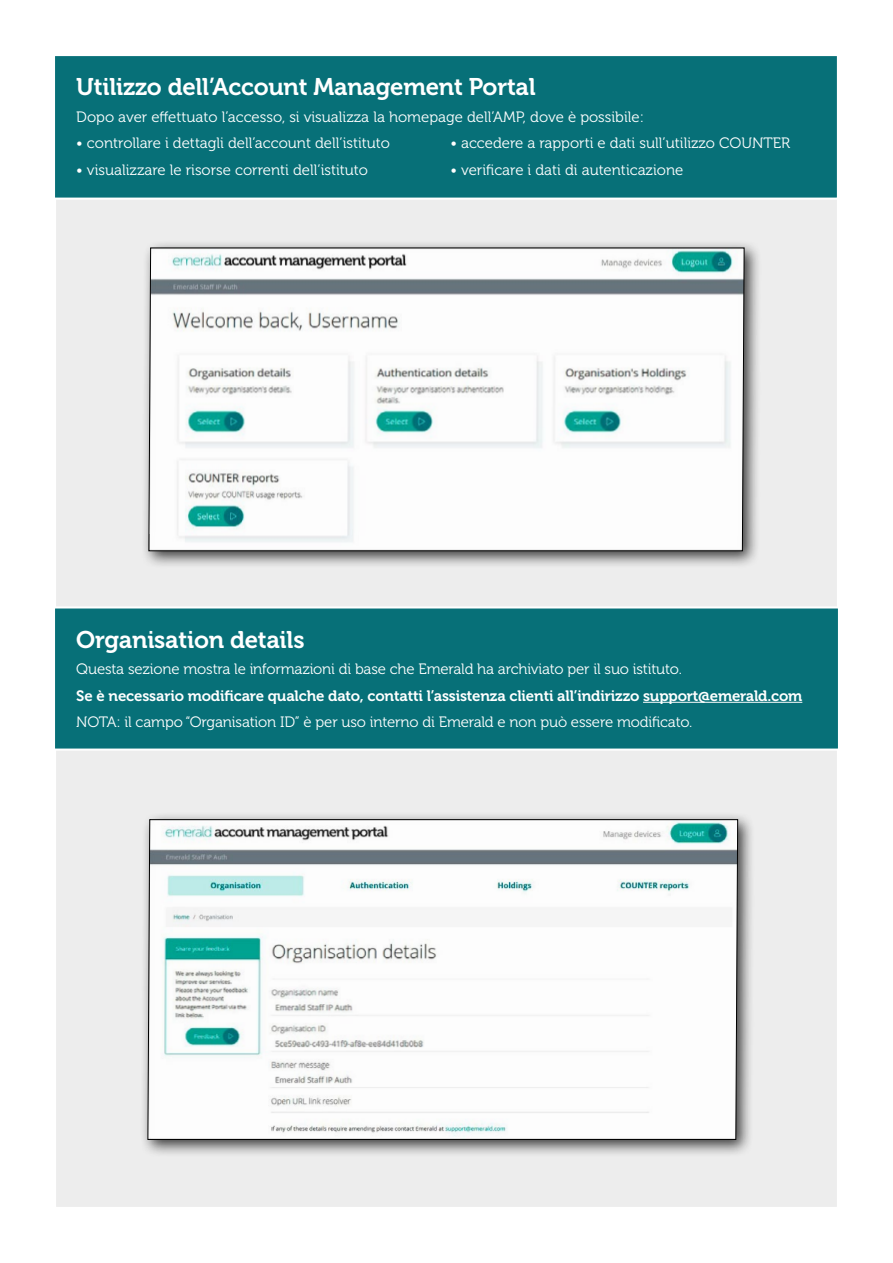
<style>
.page{position:relative;width:893px;height:1263px;background:#fff}
.page>*{position:absolute;margin:0;border:0;box-sizing:border-box;transform-origin:0 0}
.t1{font:24px "Museo 700";letter-spacing:-.01em;color:#fff}
.t2{font:15px "Museo 300";color:#fff}
.t3{font:15px "Museo 700";letter-spacing:-.01em;color:#fff}
</style>
<div class="page">
<div style="left:54px;top:54px;width:785px;height:1155px;background:#ededed;border:2px solid #fff"></div>
<div style="left:54px;top:607px;width:785px;height:143px;background:#077078"></div>
<hr style="left:643px;top:702px;width:159px;height:1px;background:#fff">
<div style="left:53px;top:606px;width:787px;height:145px;border:2px solid #fff"></div>
<div style="left:139px;top:811px;width:616px;height:346px;background:#000;opacity:.75"></div>
<svg style="left:147px;top:819px;width:591px;height:321px"></svg>
<div style="left:54px;top:55px;width:784px;height:144px;background:#077078"></div>
<div style="left:53px;top:54px;width:786px;height:146px;border:2px solid #fff"></div>
<div style="left:141px;top:239px;width:620px;height:329px;background:#000;opacity:.75"></div>
<svg style="left:148px;top:247px;width:596px;height:304px"></svg>
<h1 class="t1" style="left:76px;top:74px;width:461px">Utilizzo dell’Account Management Portal</h1>
<p class="t2" style="left:76px;top:109px;width:569px">Dopo aver effettuato l’accesso, si visualizza la homepage dell’AMP, dove è possibile:</p>
<p class="t2" style="left:76px;top:135px;width:315px">• controllare i dettagli dell’account dell’istituto</p>
<p class="t2" style="left:76px;top:162px;width:293px">• visualizzare le risorse correnti dell’istituto</p>
<p class="t2" style="left:450px;top:135px;width:341px">• accedere a rapporti e dati sull’utilizzo COUNTER</p>
<p class="t2" style="left:450px;top:162px;width:234px">• verificare i dati di autenticazione</p>
<h1 class="t1" style="left:76px;top:626px;width:230px">Organisation details</h1>
<p class="t2" style="left:76px;top:661px;width:607px">Questa sezione mostra le informazioni di base che Emerald ha archiviato per il suo istituto.</p>
<p class="t3" style="left:76px;top:687px;width:727px">Se è necessario modificare qualche dato, contatti l’assistenza clienti all’indirizzo support@emerald.com</p>
<p class="t2" style="left:76px;top:714px;width:618px">NOTA: il campo “Organisation ID” è per uso interno di Emerald e non può essere modificato.</p>
</div>
